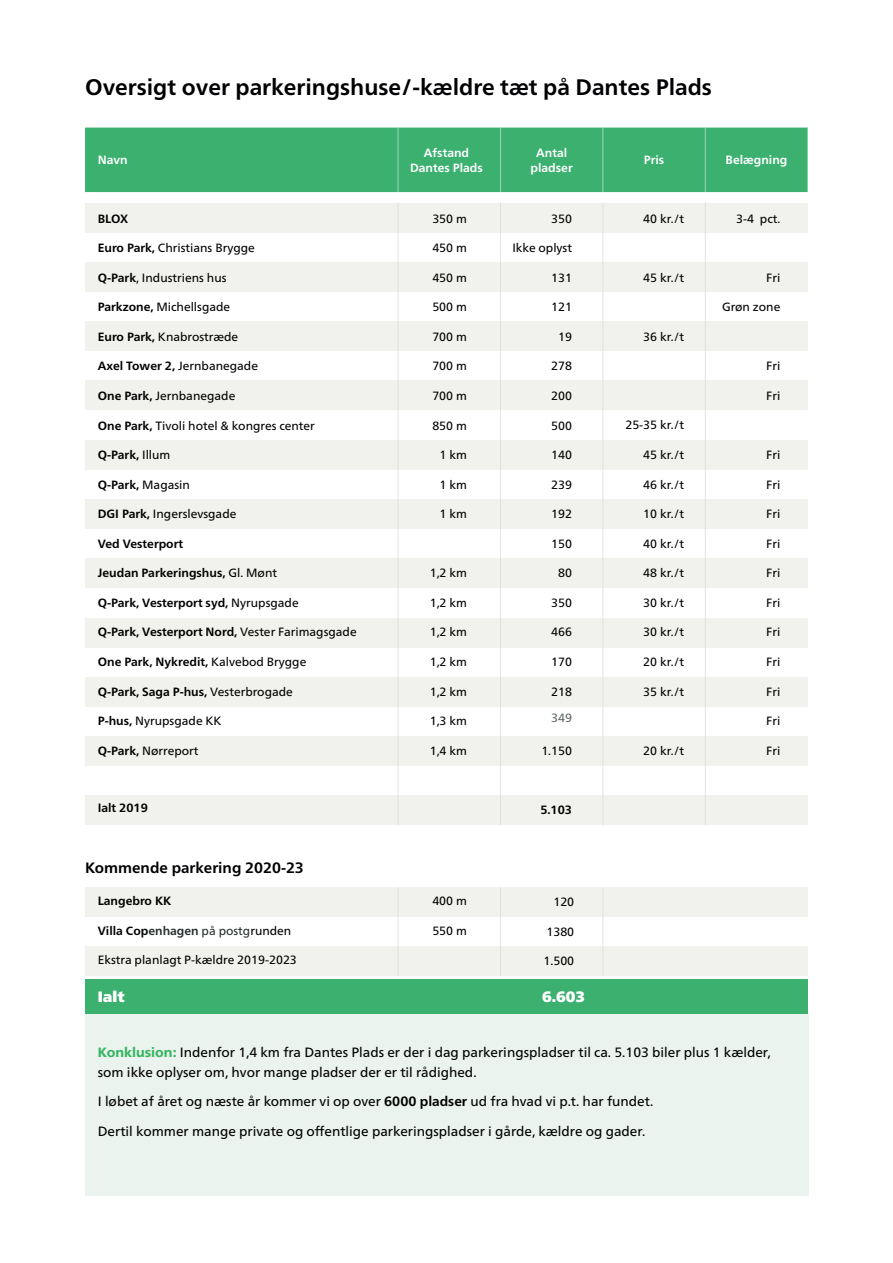
<style>
.page{position:relative;width:893px;height:1263px;background:#fff}
.page>*{position:absolute;margin:0;border:0;box-sizing:border-box;transform-origin:0 0}
.t1{font:700 22.5px "Frutiger Neue LTCYR";color:#000003}
.t2{font:700 15px "Frutiger Neue LTCYR";color:#000003}
.t3{font:15px "Frutiger Neue LT Pro X Black";color:#fff}
.t4{font:13.5px/19.5px "Frutiger Neue LTCYR";color:#000}
.t5{font:12px "Frutiger Neue LTCYR";color:#000}
.t6{font:700 12px "Frutiger Neue LTCYR";color:#000}
.t7{font:700 12px/14.4px "Frutiger Neue LTCYR";color:#fff;text-align:center}
.t8{font:12px "Frutiger Neue LTCYR";color:#5e6765}
.s1{font-weight:700}
.s2{font-weight:400}
.s3{color:#27302f}
.s4{font-weight:400;color:#27302f}
.s5{font-family:"Frutiger Neue LT Pro";font-weight:800;color:#38b662}
.s6{font-family:"Frutiger Neue LT Pro";font-weight:700}
</style>
<div class="page">
<div style="left:85px;top:1013px;width:723px;height:183px;background:#eaf3ed"></div>
<div style="left:85px;top:128px;width:723px;height:64px;background:#3bb06f"></div>
<div style="left:85px;top:795px;width:723px;height:30px;background:#f1f1ed"></div>
<div style="left:85px;top:887px;width:723px;height:30px;background:#f1f1ed"></div>
<div style="left:85px;top:946px;width:723px;height:30px;background:#f1f1ed"></div>
<div style="left:85px;top:979px;width:723px;height:34px;background:#3bb06f"></div>
<div style="left:85px;top:736px;width:723px;height:30px;background:#f1f1ed"></div>
<div style="left:85px;top:618px;width:723px;height:29px;background:#f1f1ed"></div>
<div style="left:85px;top:677px;width:723px;height:30px;background:#f1f1ed"></div>
<div style="left:85px;top:381px;width:723px;height:29px;background:#f1f1ed"></div>
<div style="left:85px;top:440px;width:723px;height:29px;background:#f1f1ed"></div>
<div style="left:85px;top:499px;width:723px;height:30px;background:#f1f1ed"></div>
<div style="left:85px;top:558px;width:723px;height:30px;background:#f1f1ed"></div>
<div style="left:85px;top:321px;width:723px;height:30px;background:#f1f1ed"></div>
<div style="left:85px;top:203px;width:723px;height:29px;background:#f1f1ed"></div>
<div style="left:85px;top:262px;width:723px;height:30px;background:#f1f1ed"></div>
<hr style="left:398px;top:203px;width:1px;height:622px;background:#d8d8d8">
<hr style="left:398px;top:887px;width:1px;height:89px;background:#d8d8d8">
<hr style="left:500px;top:203px;width:1px;height:622px;background:#d8d8d8">
<hr style="left:500px;top:887px;width:1px;height:89px;background:#d8d8d8">
<hr style="left:603px;top:203px;width:1px;height:622px;background:#d8d8d8">
<hr style="left:603px;top:887px;width:1px;height:89px;background:#d8d8d8">
<hr style="left:705px;top:203px;width:1px;height:622px;background:#d8d8d8">
<hr style="left:398px;top:128px;width:1px;height:64px;background:#fff">
<hr style="left:500px;top:128px;width:1px;height:64px;background:#fff">
<hr style="left:603px;top:128px;width:1px;height:64px;background:#fff">
<hr style="left:705px;top:128px;width:1px;height:64px;background:#fff">
<h1 class="t1" style="left:85px;top:74px;width:628px">Oversigt over parkeringshuse/-kældre tæt på Dantes Plads</h1>
<p class="t7" style="left:98px;top:153px;width:31px">Navn</p>
<p class="t6" style="left:98px;top:211px;width:32px">BLOX</p>
<p class="t5" style="left:98px;top:241px;width:159px"><span class="s1">Euro Park,</span> Christians Brygge</p>
<p class="t5" style="left:98px;top:270px;width:130px"><span class="s1">Q-Park</span>, Industriens hus</p>
<p class="t5" style="left:98px;top:300px;width:134px"><span class="s1">Parkzone,</span> Michellsgade</p>
<p class="t5" style="left:98px;top:330px;width:142px"><span class="s1">Euro Park,</span> Knabrostræde</p>
<p class="t5" style="left:98px;top:359px;width:162px"><span class="s1">Axel Tower 2,</span> Jernbanegade</p>
<p class="t5" style="left:98px;top:389px;width:139px"><span class="s1">One Park,</span> Jernbanegade</p>
<p class="t5" style="left:98px;top:418px;width:219px"><span class="s1">One Park,</span> Tivoli hotel &amp; kongres center</p>
<p class="t6" style="left:98px;top:448px;width:74px">Q-Park, <span class="s2">Illum</span></p>
<p class="t6" style="left:98px;top:477px;width:94px">Q-Park, <span class="s2">Magasin</span></p>
<p class="t5" style="left:98px;top:507px;width:140px"><span class="s1">DGI Park,</span> Ingerslevsgade</p>
<p class="t6" style="left:98px;top:536px;width:87px">Ved Vesterport</p>
<p class="t6" style="left:98px;top:566px;width:181px">Jeudan Parkeringshus, <span class="s2">Gl. Mønt</span></p>
<p class="t6" style="left:98px;top:596px;width:202px">Q-Park, Vesterport syd, <span class="s2">Nyrupsgade</span></p>
<p class="t6" style="left:98px;top:625px;width:260px">Q-Park, Vesterport Nord, <span class="s2">Vester Farimagsgade</span></p>
<p class="t6" style="left:98px;top:655px;width:210px">One Park, Nykredit, <span class="s2">Kalvebod Brygge</span></p>
<p class="t6" style="left:98px;top:684px;width:197px">Q-Park, Saga P-hus, <span class="s2">Vesterbrogade</span></p>
<p class="t5" style="left:98px;top:714px;width:125px"><span class="s1">P-hus,</span> Nyrupsgade KK</p>
<p class="t5" style="left:98px;top:743px;width:102px"><span class="s1">Q-Park,</span> Nørreport</p>
<p class="t6" style="left:98px;top:801px;width:52px">Ialt 2019</p>
<p class="t2" style="left:85px;top:859px;width:220px">Kommende parkering 2020-23</p>
<p class="t6" style="left:98px;top:894px;width:75px">Langebro KK</p>
<p class="t6" style="left:98px;top:923px;width:195px">Villa Cop<span class="s3">enhagen</span> <span class="s4">på postg</span><span class="s2">runden</span></p>
<p class="t5" style="left:98px;top:953px;width:201px">Ekstra planlagt P-kældre 2019-2023</p>
<p class="t7" style="left:410px;top:146px;width:74px">Afstand<br>Dantes Plads</p>
<p class="t7" style="left:531px;top:146px;width:44px">Antal pladser</p>
<p class="t7" style="left:644px;top:153px;width:22px">Pris</p>
<p class="t7" style="left:726px;top:153px;width:63px">Belægning</p>
<p class="t5" style="left:432px;top:211px;width:36px">350 m</p>
<p class="t5" style="left:432px;top:241px;width:36px">450 m</p>
<p class="t5" style="left:432px;top:270px;width:36px">450 m</p>
<p class="t5" style="left:432px;top:300px;width:36px">500 m</p>
<p class="t5" style="left:432px;top:330px;width:36px">700 m</p>
<p class="t5" style="left:432px;top:359px;width:36px">700 m</p>
<p class="t5" style="left:432px;top:389px;width:36px">700 m</p>
<p class="t5" style="left:432px;top:418px;width:36px">850 m</p>
<p class="t5" style="left:440px;top:448px;width:29px">1 km</p>
<p class="t5" style="left:440px;top:477px;width:29px">1 km</p>
<p class="t5" style="left:440px;top:507px;width:29px">1 km</p>
<p class="t5" style="left:430px;top:566px;width:39px">1,2 km</p>
<p class="t5" style="left:430px;top:596px;width:39px">1,2 km</p>
<p class="t5" style="left:430px;top:625px;width:39px">1,2 km</p>
<p class="t5" style="left:430px;top:655px;width:39px">1,2 km</p>
<p class="t5" style="left:430px;top:684px;width:39px">1,2 km</p>
<p class="t5" style="left:430px;top:714px;width:39px">1,3 km</p>
<p class="t5" style="left:430px;top:743px;width:39px">1,4 km</p>
<p class="t5" style="left:432px;top:894px;width:36px">400 m</p>
<p class="t5" style="left:432px;top:923px;width:36px">550 m</p>
<p class="t5" style="left:551px;top:211px;width:22px">350</p>
<p class="t5" style="left:512px;top:241px;width:61px">Ikke oplyst</p>
<p class="t5" style="left:551px;top:270px;width:22px">131</p>
<p class="t5" style="left:551px;top:300px;width:22px">121</p>
<p class="t5" style="left:558px;top:330px;width:15px">19</p>
<p class="t5" style="left:551px;top:359px;width:22px">278</p>
<p class="t5" style="left:551px;top:389px;width:22px">200</p>
<p class="t5" style="left:551px;top:418px;width:22px">500</p>
<p class="t5" style="left:551px;top:448px;width:22px">140</p>
<p class="t5" style="left:551px;top:477px;width:22px">239</p>
<p class="t5" style="left:551px;top:507px;width:22px">192</p>
<p class="t5" style="left:551px;top:536px;width:22px">150</p>
<p class="t5" style="left:558px;top:566px;width:15px">80</p>
<p class="t5" style="left:551px;top:596px;width:22px">350</p>
<p class="t5" style="left:551px;top:625px;width:22px">466</p>
<p class="t5" style="left:551px;top:655px;width:22px">170</p>
<p class="t5" style="left:551px;top:684px;width:22px">218</p>
<p class="t8" style="left:551px;top:711px;width:22px">349</p>
<p class="t5" style="left:541px;top:743px;width:32px">1.150</p>
<p class="t6" style="left:540px;top:802px;width:33px">5.103</p>
<p class="t5" style="left:553px;top:895px;width:22px">120</p>
<p class="t5" style="left:546px;top:925px;width:29px">1380</p>
<p class="t5" style="left:543px;top:954px;width:32px">1.500</p>
<p class="t5" style="left:643px;top:211px;width:42px">40 kr./t</p>
<p class="t5" style="left:643px;top:270px;width:42px">45 kr./t</p>
<p class="t5" style="left:643px;top:330px;width:42px">36 kr./t</p>
<p class="t5" style="left:625px;top:418px;width:60px">25-35 kr./t</p>
<p class="t5" style="left:643px;top:448px;width:42px">45 kr./t</p>
<p class="t5" style="left:643px;top:477px;width:42px">46 kr./t</p>
<p class="t5" style="left:643px;top:507px;width:42px">10 kr./t</p>
<p class="t5" style="left:643px;top:536px;width:42px">40 kr./t</p>
<p class="t5" style="left:643px;top:566px;width:42px">48 kr./t</p>
<p class="t5" style="left:643px;top:596px;width:42px">30 kr./t</p>
<p class="t5" style="left:643px;top:625px;width:42px">30 kr./t</p>
<p class="t5" style="left:643px;top:655px;width:42px">20 kr./t</p>
<p class="t5" style="left:643px;top:684px;width:42px">35 kr./t</p>
<p class="t5" style="left:643px;top:743px;width:42px">20 kr./t</p>
<p class="t5" style="left:736px;top:211px;width:46px">3-4 pct.</p>
<p class="t5" style="left:766px;top:270px;width:16px">Fri</p>
<p class="t5" style="left:722px;top:300px;width:60px">Grøn zone</p>
<p class="t5" style="left:766px;top:359px;width:16px">Fri</p>
<p class="t5" style="left:766px;top:389px;width:16px">Fri</p>
<p class="t5" style="left:766px;top:448px;width:16px">Fri</p>
<p class="t5" style="left:766px;top:477px;width:16px">Fri</p>
<p class="t5" style="left:766px;top:507px;width:16px">Fri</p>
<p class="t5" style="left:766px;top:536px;width:16px">Fri</p>
<p class="t5" style="left:766px;top:566px;width:16px">Fri</p>
<p class="t5" style="left:766px;top:596px;width:16px">Fri</p>
<p class="t5" style="left:766px;top:625px;width:16px">Fri</p>
<p class="t5" style="left:766px;top:655px;width:16px">Fri</p>
<p class="t5" style="left:766px;top:684px;width:16px">Fri</p>
<p class="t5" style="left:766px;top:714px;width:16px">Fri</p>
<p class="t5" style="left:766px;top:743px;width:16px">Fri</p>
<p class="t3" style="left:98px;top:987px;width:28px">Ialt</p>
<p class="t3" style="left:542px;top:987px;width:45px">6.603</p>
<p class="t4" style="left:98px;top:1043px;width:674px"><span class="s5">Konklusion:</span> Indenfor 1,4 km fra Dantes Plads er der i dag parkeringspladser til ca. 5.103 biler plus 1 kælder, som ikke oplyser om, hvor mange pladser der er til rådighed.</p>
<p class="t4" style="left:98px;top:1087px;width:557px;line-height:29.5px">I løbet af året og næste år kommer vi op over <span class="s6">6000 pladser</span> ud fra hvad vi p.t. har fundet.<br>Dertil kommer mange private og offentlige parkeringspladser i gårde, kældre og gader.</p>
</div>
